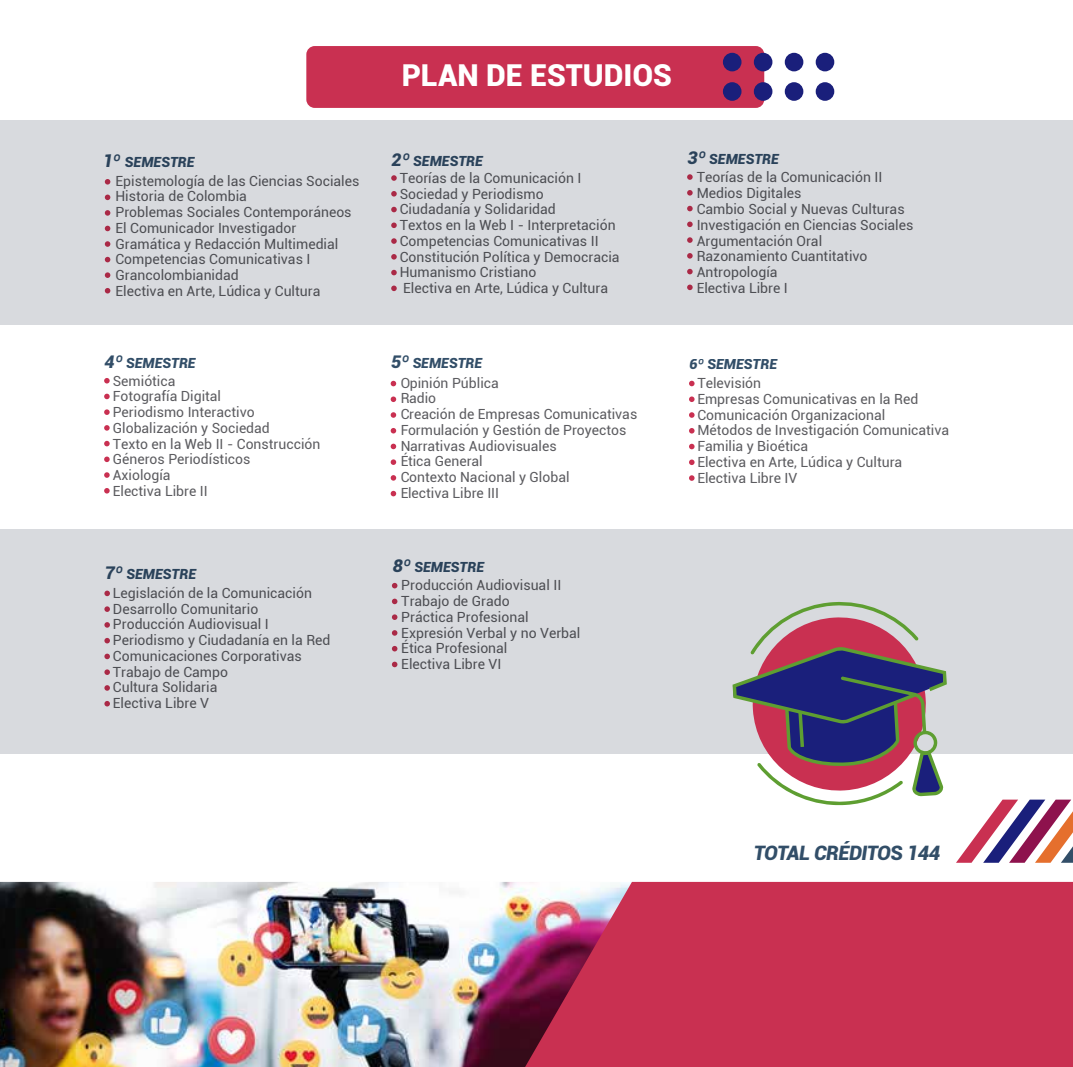
<style>
.page{position:relative;width:1073px;height:1067px;background:#fff}
.page>*{position:absolute;margin:0;border:0;box-sizing:border-box;transform-origin:0 0}
.t1{font:900 30.1px "Roboto";color:#fff}
.t2{font:italic 900 19.95px "Roboto";letter-spacing:-.025em;color:#324e68}
.t3{font:14px/15.8px "Roboto";color:#5c5c60}
.t4{font:italic 900 14px "Roboto";color:#324e68}
.s1{font-size:17.5px}
.s2{font-weight:900;font-style:italic;font-size:17.5px;color:#324e68}
.s3{font-weight:900;font-style:italic;color:#324e68}
</style>
<div class="page">
<div style="left:0;top:120px;width:1073px;height:205px;background:#d8dade"></div>
<div style="left:0;top:529px;width:1073px;height:224px;background:#d8dade"></div>
<img style="left:0;top:881px;width:387px;height:185px">
<svg style="left:105px;top:179px;width:5px;height:5px"></svg>
<svg style="left:105px;top:194px;width:5px;height:6px"></svg>
<svg style="left:105px;top:210px;width:5px;height:6px"></svg>
<svg style="left:105px;top:226px;width:5px;height:5px"></svg>
<svg style="left:105px;top:241px;width:5px;height:6px"></svg>
<svg style="left:105px;top:272px;width:5px;height:6px"></svg>
<svg style="left:105px;top:257px;width:5px;height:5px"></svg>
<svg style="left:105px;top:288px;width:5px;height:5px"></svg>
<svg style="left:391px;top:175px;width:6px;height:6px"></svg>
<svg style="left:391px;top:191px;width:6px;height:5px"></svg>
<svg style="left:391px;top:207px;width:6px;height:5px"></svg>
<svg style="left:391px;top:222px;width:6px;height:6px"></svg>
<svg style="left:391px;top:238px;width:6px;height:6px"></svg>
<svg style="left:391px;top:270px;width:6px;height:5px"></svg>
<svg style="left:391px;top:254px;width:6px;height:5px"></svg>
<svg style="left:391px;top:285px;width:6px;height:6px"></svg>
<svg style="left:687px;top:174px;width:6px;height:6px"></svg>
<svg style="left:687px;top:190px;width:6px;height:5px"></svg>
<svg style="left:687px;top:206px;width:6px;height:5px"></svg>
<svg style="left:687px;top:221px;width:6px;height:6px"></svg>
<svg style="left:687px;top:237px;width:6px;height:6px"></svg>
<svg style="left:687px;top:269px;width:6px;height:5px"></svg>
<svg style="left:687px;top:253px;width:6px;height:5px"></svg>
<svg style="left:687px;top:284px;width:6px;height:6px"></svg>
<svg style="left:104px;top:378px;width:6px;height:5px"></svg>
<svg style="left:104px;top:393px;width:6px;height:6px"></svg>
<svg style="left:104px;top:409px;width:6px;height:6px"></svg>
<svg style="left:104px;top:425px;width:6px;height:5px"></svg>
<svg style="left:104px;top:441px;width:6px;height:5px"></svg>
<svg style="left:104px;top:472px;width:6px;height:6px"></svg>
<svg style="left:104px;top:456px;width:6px;height:6px"></svg>
<svg style="left:104px;top:488px;width:6px;height:5px"></svg>
<svg style="left:391px;top:381px;width:5px;height:5px"></svg>
<svg style="left:391px;top:396px;width:5px;height:6px"></svg>
<svg style="left:391px;top:412px;width:5px;height:6px"></svg>
<svg style="left:391px;top:428px;width:5px;height:5px"></svg>
<svg style="left:391px;top:443px;width:5px;height:6px"></svg>
<svg style="left:391px;top:475px;width:5px;height:5px"></svg>
<svg style="left:391px;top:459px;width:5px;height:6px"></svg>
<svg style="left:391px;top:491px;width:5px;height:5px"></svg>
<svg style="left:689px;top:381px;width:5px;height:5px"></svg>
<svg style="left:689px;top:396px;width:5px;height:6px"></svg>
<svg style="left:689px;top:412px;width:5px;height:6px"></svg>
<svg style="left:689px;top:428px;width:5px;height:5px"></svg>
<svg style="left:689px;top:444px;width:5px;height:5px"></svg>
<svg style="left:689px;top:475px;width:5px;height:6px"></svg>
<svg style="left:689px;top:459px;width:5px;height:6px"></svg>
<svg style="left:104px;top:590px;width:6px;height:6px"></svg>
<svg style="left:104px;top:606px;width:6px;height:6px"></svg>
<svg style="left:104px;top:622px;width:6px;height:5px"></svg>
<svg style="left:104px;top:638px;width:6px;height:5px"></svg>
<svg style="left:104px;top:653px;width:6px;height:6px"></svg>
<svg style="left:104px;top:685px;width:6px;height:5px"></svg>
<svg style="left:104px;top:669px;width:6px;height:6px"></svg>
<svg style="left:104px;top:701px;width:6px;height:5px"></svg>
<svg style="left:392px;top:583px;width:5px;height:5px"></svg>
<svg style="left:392px;top:598px;width:5px;height:6px"></svg>
<svg style="left:392px;top:614px;width:5px;height:6px"></svg>
<svg style="left:392px;top:630px;width:5px;height:5px"></svg>
<svg style="left:392px;top:646px;width:5px;height:5px"></svg>
<svg style="left:392px;top:661px;width:5px;height:6px"></svg>
<svg style="left:732px;top:601px;width:215px;height:204px"></svg>
<div style="left:306px;top:46px;width:458px;height:62px;background:#c93051;border-radius:8px"></div>
<div style="left:723px;top:82px;width:18px;height:19px;background:#1a1f7b;border-radius:50%"></div>
<div style="left:754px;top:82px;width:18px;height:19px;background:#1a1f7b;border-radius:50%"></div>
<div style="left:785px;top:82px;width:18px;height:19px;background:#1a1f7b;border-radius:50%"></div>
<div style="left:815px;top:82px;width:19px;height:19px;background:#1a1f7b;border-radius:50%"></div>
<div style="left:723px;top:53px;width:18px;height:18px;background:#1a1f7b;border-radius:50%"></div>
<div style="left:754px;top:53px;width:18px;height:18px;background:#1a1f7b;border-radius:50%"></div>
<div style="left:785px;top:53px;width:18px;height:18px;background:#1a1f7b;border-radius:50%"></div>
<div style="left:815px;top:53px;width:19px;height:18px;background:#1a1f7b;border-radius:50%"></div>
<svg style="left:956px;top:799px;width:117px;height:63px"></svg>
<svg style="left:387px;top:881px;width:686px;height:185px;background:#c14c67"></svg>
<h1 class="t1" style="left:402px;top:54px;width:272px">PLAN DE ESTUDIOS</h1>
<p class="t4" style="left:102px;top:152px;width:94px"><span class="s1">1º</span> SEMESTRE</p>
<p class="t3" style="left:400px;top:152px;width:183px;line-height:17.2px;text-indent:-8px"><span class="s2">2º</span> <span class="s3">SEMESTRE<br></span>Teorías de la Comunicación I</p>
<p class="t3" style="left:400px;top:185px;width:221px">Sociedad y Periodismo<br>Ciudadanía y Solidaridad<br>Textos en la Web I - Interpretación<br>Competencias Comunicativas II<br>Constitución Política y Democracia<br>Humanismo Cristiano<br>Electiva en Arte, Lúdica y Cultura</p>
<p class="t3" style="left:115px;top:172px;width:245px">Epistemología de las Ciencias Sociales<br>Historia de Colombia<br>Problemas Sociales Contemporáneos<br>El Comunicador Investigador<br>Gramática y Redacción Multimedial<br>Competencias Comunicativas I<br>Grancolombianidad<br>Electiva en Arte, Lúdica y Cultura</p>
<p class="t3" style="left:113px;top:353px;width:84px;line-height:17.7px;text-indent:-8px"><span class="s2">4º</span> <span class="s3">SEMESTRE<br></span>Semiótica</p>
<p class="t3" style="left:113px;top:388px;width:209px">Fotografía Digital<br>Periodismo Interactivo<br>Globalización y Sociedad<br>Texto en la Web II - Construcción<br>Géneros Periodísticos<br>Axiología<br>Electiva Libre II</p>
<p class="t3" style="left:113px;top:564px;width:201px;line-height:18.9px;text-indent:-8px"><span class="s2">7º</span> <span class="s3">SEMESTRE<br></span>Legislación de la Comunicación</p>
<p class="t3" style="left:113px;top:600px;width:219px">Desarrollo Comunitario<br>Producción Audiovisual I<br>Periodismo y Ciudadanía en la Red<br>Comunicaciones Corporativas<br>Trabajo de Campo<br>Cultura Solidaria<br>Electiva Libre V</p>
<p class="t3" style="left:400px;top:353px;width:100px;line-height:19.4px;text-indent:-9px"><span class="s2">5º</span> <span class="s3">SEMESTRE<br></span>Opinión Pública</p>
<p class="t3" style="left:400px;top:390px;width:238px">Radio<br>Creación de Empresas Comunicativas<br>Formulación y Gestión de Proyectos<br>Narrativas Audiovisuales<br>Ética General<br>Contexto Nacional y Global<br>Electiva Libre III</p>
<p class="t4" style="left:393px;top:557px;width:93px"><span class="s1">8º</span> SEMESTRE</p>
<p class="t3" style="left:401px;top:577px;width:181px">Producción Audiovisual II<br>Trabajo de Grado<br>Práctica Profesional<br>Expresión Verbal y no Verbal<br>Ética Profesional<br>Electiva Libre VI</p>
<p class="t3" style="left:697px;top:150px;width:187px;line-height:18px;text-indent:-9px"><span class="s2">3º</span> <span class="s3">SEMESTRE<br></span>Teorías de la Comunicación II</p>
<p class="t3" style="left:697px;top:185px;width:218px">Medios Digitales<br>Cambio Social y Nuevas Culturas<br>Investigación en Ciencias Sociales<br>Argumentación Oral<br>Razonamiento Cuantitativo<br>Antropología<br>Electiva Libre I</p>
<p class="t4" style="left:689px;top:354px;width:89px">6º SEMESTRE</p>
<p class="t3" style="left:697px;top:375px;width:253px">Televisión<br>Empresas Comunicativas en la Red<br>Comunicación Organizacional<br>Métodos de Investigación Comunicativa<br>Familia y Bioética<br>Electiva en Arte, Lúdica y Cultura<br>Electiva Libre IV</p>
<h2 class="t2" style="left:754px;top:838px;width:188px">TOTAL CRÉDITOS 144</h2>
</div>
